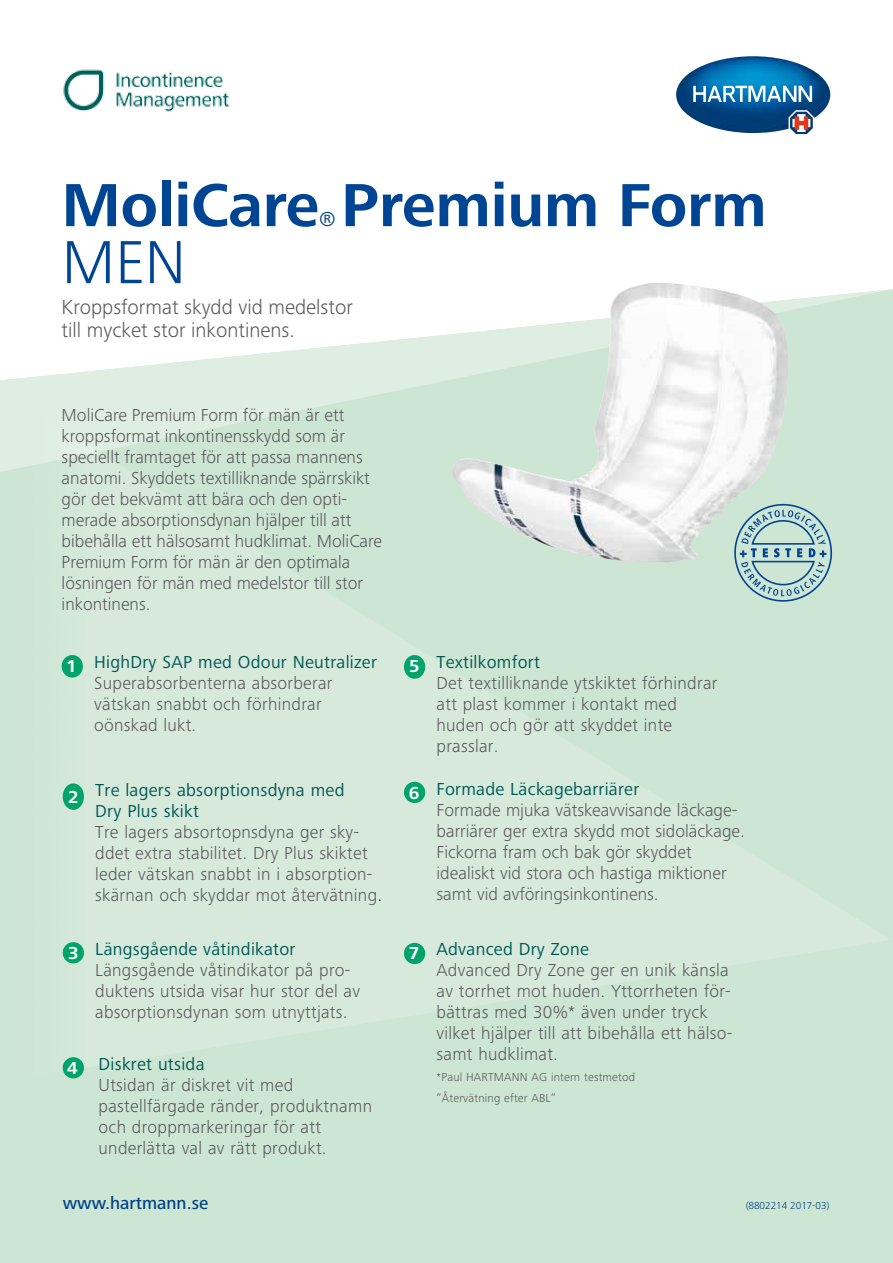
<style>
.page{position:relative;width:893px;height:1263px;background:#fff}
.page>*{position:absolute;margin:0;border:0;box-sizing:border-box;transform-origin:0 0}
.t1{font:700 63px "Frutiger Next LTW1 G";color:#004494}
.t2{font:300 63px "Frutiger Next LTW1 G";color:#004494}
.t3{font:300 21px/22.5px "Frutiger Next LTW1 G";color:#58585a}
.t4{font:21px "Frutiger Next LTW1 G";color:#004185}
.t5{font:300 18px/21px "Frutiger Next LTW1 G";letter-spacing:.015em;color:#58585a}
.t6{font:18px/21px "Frutiger Next LTW1 G";letter-spacing:.015em;color:#005854}
.t7{font:500 18px "Frutiger Next LTW1 G";color:#004185}
.t8{font:700 18px "Frutiger Next LTW1 G";color:#fff}
.t9{font:300 12px/21px "Frutiger Next LTW1 G";letter-spacing:.015em;color:#58585a}
.t10{font:300 10.5px "Frutiger Next LTW1 G";color:#004185}
.s1{color:#000}
</style>
<div class="page">
<div style="left:0;top:1083px;width:893px;height:180px;background:#cde5d3"></div>
<svg style="left:0;top:289px;width:893px;height:93px"></svg>
<div style="left:0;top:382px;width:893px;height:701px;background:#d3e8d8"></div>
<div style="left:404px;top:655px;width:21px;height:24px;background:#00a36a;border-radius:50%"></div>
<img style="left:63px;top:69px;width:167px;height:43px">
<div style="left:404px;top:943px;width:21px;height:21px;background:#00a36a;border-radius:50%"></div>
<div style="left:62px;top:655px;width:21px;height:22px;background:#00a36a;border-radius:50%"></div>
<div style="left:63px;top:783px;width:21px;height:27px;background:#00a36a;border-radius:50%"></div>
<div style="left:63px;top:942px;width:21px;height:21px;background:#00a36a;border-radius:50%"></div>
<div style="left:63px;top:1057px;width:21px;height:21px;background:#00a36a;border-radius:50%"></div>
<div style="left:404px;top:782px;width:21px;height:21px;background:#00a36a;border-radius:50%"></div>
<img style="left:676px;top:56px;width:154px;height:77px">
<svg style="left:693px;top:86px;width:119px;height:16px"></svg>
<svg style="left:790px;top:112px;width:23px;height:21px"></svg>
<img style="left:450px;top:283px;width:339px;height:280px">
<svg style="left:734px;top:504px;width:98px;height:98px;background:#a9c9c7"></svg>
<h1 class="t1" style="left:62px;top:169px;width:707px">MoliCare Premium Form</h1>
<p class="t4" style="left:319px;top:207px;width:18px">®</p>
<h1 class="t2" style="left:62px;top:226px;width:126px">MEN</h1>
<p class="t3" style="left:62px;top:296px;width:293px">Kroppsformat skydd vid medelstor till mycket stor inkontinens.</p>
<p class="t5" style="left:62px;top:405px;width:322px">MoliCare Premium Form för män är ett kroppsformat inkontinensskydd som är speciellt framtaget för att passa mannens anatomi. Skyddets textilliknande spärrskikt gör det bekvämt att bära och den opti&shy;merade absorptionsdynan hjälper till att bibehålla ett hälsosamt hudklimat. MoliCare Premium Form för män är den optimala lösningen för män med medelstor till stor inkontinens.</p>
<p class="t8" style="left:66px;top:656px;width:12px">1</p>
<p class="t6" style="left:94px;top:652px;width:284px">HighDry SAP med Odour Neutralizer</p>
<p class="t5" style="left:94px;top:672px;width:240px">Superabsorbenterna absorberar vätskan snabbt och förhindrar oönskad lukt.</p>
<p class="t8" style="left:68px;top:787px;width:12px">2</p>
<p class="t8" style="left:68px;top:942px;width:12px">3</p>
<p class="t8" style="left:67px;top:1057px;width:12px">4</p>
<p class="t6" style="left:95px;top:780px;width:251px">Tre lagers absorptionsdyna med<br>Dry Plus skikt</p>
<p class="t5" style="left:95px;top:822px;width:288px">Tre lagers absortopnsdyna ger sky&shy;ddet extra stabilitet. Dry Plus skiktet leder vätskan snabbt in i absorption&shy;skärnan och skyddar mot återvätning<span class="s1">.</span></p>
<p class="t6" style="left:95px;top:939px;width:202px">Längsgående våtindikator</p>
<p class="t5" style="left:95px;top:960px;width:266px">Längsgående våtindikator på pro&shy;duktens utsida visar hur stor del av absorptionsdynan som utnyttjats.</p>
<p class="t6" style="left:99px;top:1054px;width:107px">Diskret utsida</p>
<p class="t5" style="left:99px;top:1075px;width:275px">Utsidan är diskret vit med pastellfärgade ränder, produktnamn och droppmarkeringar för att underlätta val av rätt produkt.</p>
<p class="t8" style="left:409px;top:655px;width:12px">5</p>
<p class="t8" style="left:409px;top:782px;width:12px">6</p>
<p class="t8" style="left:409px;top:942px;width:12px">7</p>
<p class="t6" style="left:437px;top:652px;width:105px">Textilkomfort</p>
<p class="t5" style="left:437px;top:672px;width:282px">Det textilliknande ytskiktet förhindrar att plast kommer i kontakt med huden och gör att skyddet inte prasslar.</p>
<p class="t6" style="left:437px;top:779px;width:204px">Formade Läckagebarriärer</p>
<p class="t5" style="left:437px;top:799px;width:310px">Formade mjuka vätskeavvisande läckage&shy;barriärer ger extra skydd mot sidoläckage.<br>Fickorna fram och bak gör skyddet idealiskt vid stora och hastiga miktioner samt vid avföringsinkontinens.</p>
<p class="t6" style="left:437px;top:939px;width:154px">Advanced Dry Zone</p>
<p class="t5" style="left:437px;top:960px;width:297px">Advanced Dry Zone ger en unik känsla av torrhet mot huden. Yttorrheten för&shy;bättras med 30%* även under tryck vilket hjälper till att bibehålla ett hälso&shy;samt hudklimat.</p>
<p class="t9" style="left:437px;top:1067px;width:200px">*Paul HARTMANN AG intern testmetod ”Återvätning efter ABL”</p>
<p class="t7" style="left:63px;top:1192px;width:147px">www.hartmann.se</p>
<p class="t10" style="left:746px;top:1199px;width:85px">(8802214 2017-03)</p>
</div>
